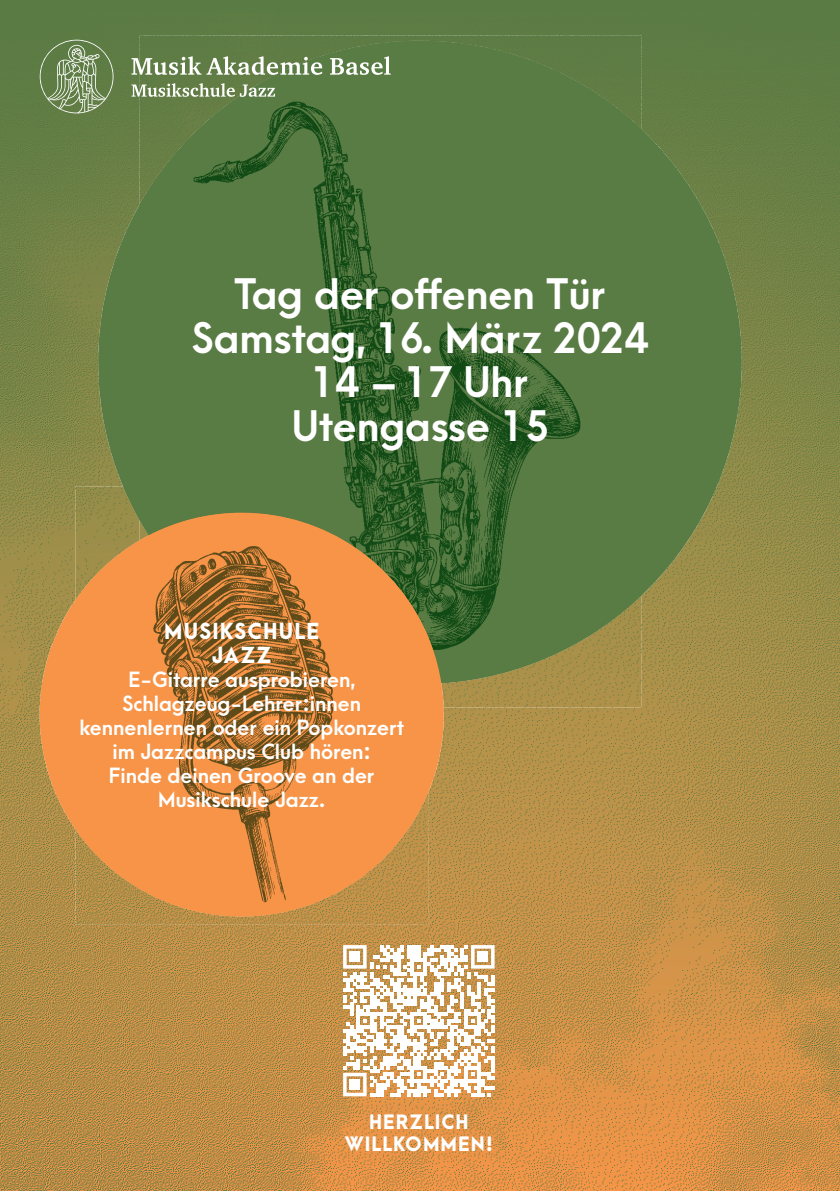
<style>
.page{position:relative;width:840px;height:1191px;background:#fff}
.page>*{position:absolute;margin:0;border:0;box-sizing:border-box;transform-origin:0 0}
.t1{font:700 40px/44px "Arca Majora 3";color:#fff;text-align:center}
.t2{font:700 20px/24px "Arca Majora 3";color:#fff;text-align:center}
.t3{font:800 20px/24px "Arca Majora 3";letter-spacing:.06em;color:#fff;text-align:center}
.t4{font:800 18px/22px "Arca Majora 3";letter-spacing:.06em;color:#fff;text-align:center}
</style>
<div class="page">
<img style="left:0;top:0;width:839px;height:1191px">
<div style="left:98px;top:41px;width:643px;height:643px;background:#597b44;border-radius:50%"></div>
<div style="left:139px;top:36px;width:143px;height:81px;background:#5f7c44"></div>
<div style="left:282px;top:36px;width:359px;height:5px;background:#5d7c44"></div>
<img style="left:570px;top:683px;width:71px;height:24px">
<img style="left:441px;top:683px;width:129px;height:24px">
<img style="left:210px;top:41px;width:431px;height:499px">
<img style="left:139px;top:117px;width:72px;height:369px">
<img style="left:428px;top:540px;width:213px;height:143px">
<svg style="left:40px;top:513px;width:403px;height:403px;background:#d8853d"></svg>
<img style="left:76px;top:486px;width:47px;height:27px">
<img style="left:123px;top:486px;width:13px;height:27px">
<img style="left:210px;top:486px;width:218px;height:27px">
<img style="left:76px;top:916px;width:352px;height:8px">
<img style="left:76px;top:513px;width:352px;height:125px">
<img style="left:76px;top:782px;width:352px;height:134px">
<svg style="left:343px;top:945px;width:151px;height:151px"></svg>
<div style="left:349px;top:1079px;width:11px;height:10px;background:#fff"></div>
<svg style="left:330px;top:56px;width:60px;height:19px"></svg>
<svg style="left:131px;top:56px;width:191px;height:19px"></svg>
<svg style="left:40px;top:40px;width:73px;height:73px;background:#7a9264"></svg>
<svg style="left:131px;top:83px;width:144px;height:14px"></svg>
<h1 class="t1" style="left:192px;top:268px;width:457px">Tag der offenen Tür<br>Samstag, 16. März 2024<br>14 – 17 Uhr<br>Utengasse 15</h1>
<p class="t3" style="left:164px;top:616px;width:156px">MUSIKSCHULE<br>JAZZ</p>
<p class="t2" style="left:79px;top:665px;width:326px">E-Gitarre ausprobieren,<br>Schlagzeug-Lehrer:innen kennenlernen oder ein Popkonzert im Jazzcampus Club hören:<br>Finde deinen Groove an der<br>Musikschule Jazz.</p>
<p class="t4" style="left:344px;top:1109px;width:150px">HERZLICH<br>WILLKOMMEN!</p>
</div>
